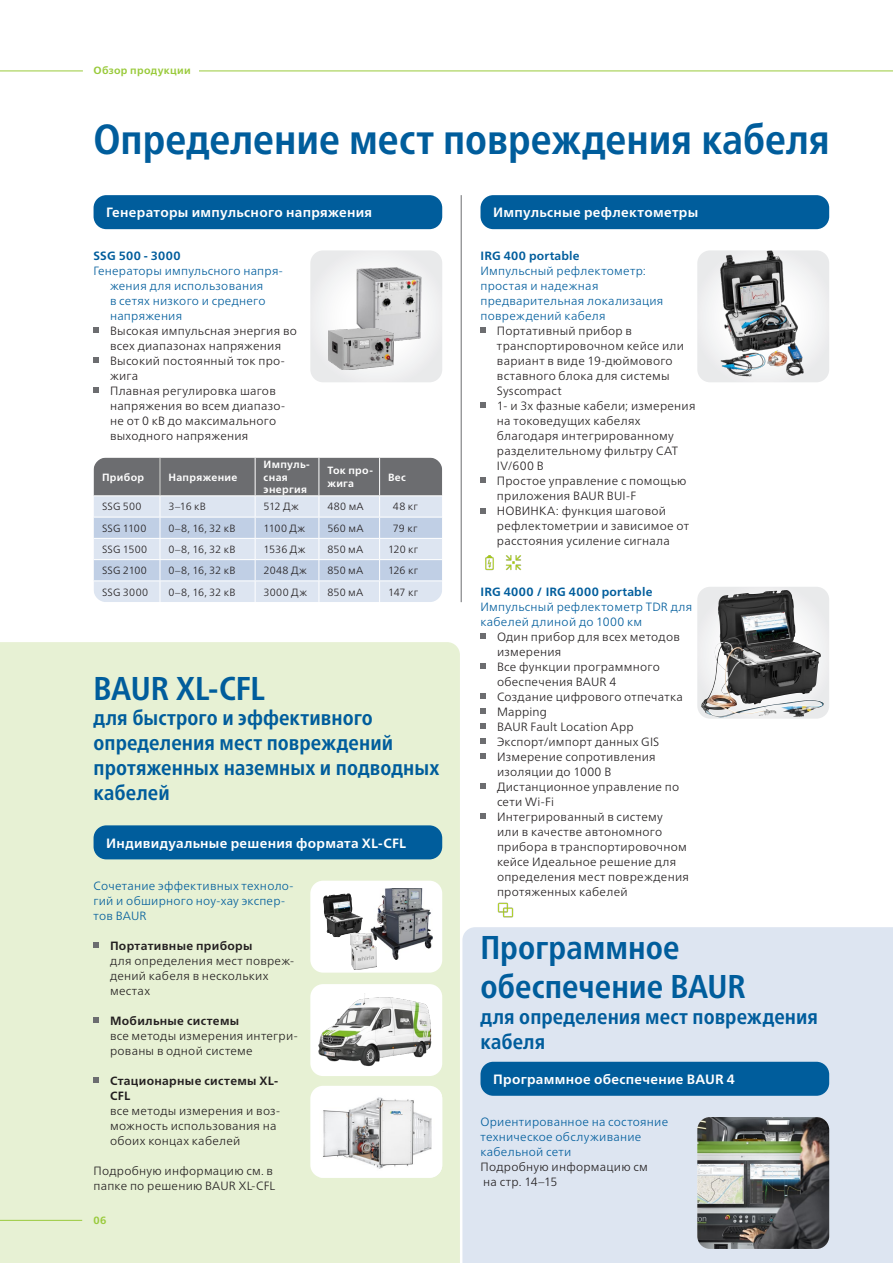
<style>
.page{position:relative;width:893px;height:1263px;background:#fff}
.page>*{position:absolute;margin:0;border:0;box-sizing:border-box;transform-origin:0 0}
.t1{font:700 condensed 42px "Frutiger Neue LTW1 G";color:#005d9c}
.t2{font:700 condensed 33px/39.6px "Frutiger Neue LTW1 G";color:#005d9c}
.t3{font:700 condensed 21px/25.2px "Frutiger Neue LTW1 G";letter-spacing:.005em;color:#005d9c}
.t4{font:700 13.5px "Frutiger Neue LTW1 G";letter-spacing:.02em;color:#fff}
.t5{font:300 12px/15px "Frutiger Neue LTW1 G";letter-spacing:.02em;color:#231f20}
.t6{font:300 12px/15px "Frutiger Neue LTW1 G";letter-spacing:.02em;color:#005d9c}
.t7{font:700 12px "Frutiger Neue LTW1 G";letter-spacing:.02em;color:#005d9c}
.t8{font:700 12px "Frutiger Neue LTW1 G";letter-spacing:.025em;color:#231f20}
.t9{font:300 10.5px "Frutiger Neue LTW1 G";letter-spacing:.02em;color:#231f20}
.t10{font:700 10.5px/12.6px "Frutiger Neue LTW1 G";letter-spacing:.03em;color:#fff}
.t11{font:700 10.5px "Frutiger Neue LTW1 G";letter-spacing:.03em;color:#99ca3b}
.s1{font-weight:700}
</style>
<div class="page">
<div style="left:0;top:642px;width:460px;height:621px;background:#e7f1d4"></div>
<div style="left:462px;top:927px;width:431px;height:336px;background:#dde5f1"></div>
<hr style="left:0;top:1220px;width:82px;height:1px;background:#99ca3b">
<svg style="left:94px;top:327px;width:5px;height:5px"></svg>
<svg style="left:94px;top:357px;width:5px;height:5px"></svg>
<svg style="left:94px;top:387px;width:5px;height:5px"></svg>
<svg style="left:310px;top:250px;width:132px;height:132px"></svg>
<img style="left:336px;top:252px;width:101px;height:100px">
<img style="left:329px;top:328px;width:64px;height:42px">
<div style="left:697px;top:251px;width:132px;height:131px;background:#ececee"></div>
<img style="left:707px;top:250px;width:112px;height:128px">
<svg style="left:697px;top:587px;width:132px;height:132px"></svg>
<img style="left:701px;top:590px;width:85px;height:128px">
<svg style="left:94px;top:458px;width:348px;height:144px;background:#b9c0cc"></svg>
<svg style="left:480px;top:328px;width:6px;height:5px"></svg>
<svg style="left:480px;top:403px;width:6px;height:5px"></svg>
<svg style="left:480px;top:478px;width:6px;height:5px"></svg>
<svg style="left:480px;top:508px;width:6px;height:5px"></svg>
<svg style="left:480px;top:634px;width:6px;height:5px"></svg>
<svg style="left:480px;top:664px;width:6px;height:5px"></svg>
<svg style="left:480px;top:694px;width:6px;height:5px"></svg>
<svg style="left:480px;top:709px;width:6px;height:5px"></svg>
<svg style="left:480px;top:724px;width:6px;height:5px"></svg>
<svg style="left:480px;top:739px;width:6px;height:5px"></svg>
<svg style="left:480px;top:754px;width:6px;height:5px"></svg>
<svg style="left:480px;top:784px;width:6px;height:5px"></svg>
<svg style="left:480px;top:814px;width:6px;height:5px"></svg>
<hr style="left:461px;top:195px;width:1px;height:407px;background:#6c6d70">
<div style="left:94px;top:195px;width:348px;height:34px;background:#005d9c;border-radius:13px"></div>
<div style="left:480px;top:195px;width:349px;height:34px;background:#005d9c;border-radius:13px"></div>
<hr style="left:194px;top:71px;width:699px;height:1px;background:#99ca3b">
<hr style="left:0;top:71px;width:83px;height:1px;background:#99ca3b">
<svg style="left:94px;top:942px;width:5px;height:6px"></svg>
<svg style="left:94px;top:1017px;width:5px;height:6px"></svg>
<svg style="left:94px;top:1077px;width:5px;height:6px"></svg>
<div style="left:94px;top:825px;width:348px;height:34px;background:#005d9c;border-radius:13px"></div>
<div style="left:480px;top:1062px;width:349px;height:34px;background:#005d9c;border-radius:13px"></div>
<img style="left:485px;top:555px;width:37px;height:16px">
<div style="left:94px;top:66px;width:105px;height:11px;background:#fff"></div>
<div style="left:310px;top:881px;width:132px;height:92px;background:#fff;border-radius:13px"></div>
<div style="left:310px;top:984px;width:132px;height:92px;background:#fff;border-radius:13px"></div>
<img style="left:318px;top:993px;width:114px;height:74px">
<div style="left:310px;top:1086px;width:132px;height:92px;background:#fff;border-radius:13px"></div>
<img style="left:319px;top:1090px;width:123px;height:88px">
<img style="left:370px;top:889px;width:63px;height:70px">
<img style="left:350px;top:933px;width:27px;height:36px">
<img style="left:323px;top:893px;width:26px;height:44px">
<img style="left:497px;top:902px;width:17px;height:16px">
<img style="left:697px;top:1117px;width:132px;height:132px">
<p class="t11" style="left:94px;top:63px;width:99px">Обзор продукции</p>
<p class="t1" style="left:94px;top:107px;width:738px">Определение мест повреждения кабеля</p>
<p class="t4" style="left:106px;top:203px;width:267px">Генераторы импульсного напряжения</p>
<p class="t4" style="left:493px;top:203px;width:207px">Импульсные рефлектометры</p>
<p class="t7" style="left:94px;top:247px;width:88px">SSG 500 - 3000</p>
<p class="t6" style="left:110px;top:262px;width:174px;text-indent:-16px">Генераторы импульсного напря&shy;жения для использования<br>в сетях низкого и среднего напряжения</p>
<p class="t5" style="left:110px;top:322px;width:188px">Высокая импульсная энергия во всех диапазонах напряжения</p>
<p class="t5" style="left:110px;top:352px;width:176px">Высокий постоянный ток про&shy;жига</p>
<p class="t5" style="left:110px;top:382px;width:177px">Плавная регулировка шагов напряжения во всем диапазо&shy;не от 0 кВ до максимального выходного напряжения</p>
<p class="t10" style="left:102px;top:470px;width:44px">Прибор</p>
<p class="t10" style="left:168px;top:470px;width:70px">Напряжение</p>
<p class="t10" style="left:264px;top:457px;width:48px">Импуль&shy;сная энергия</p>
<p class="t10" style="left:327px;top:463px;width:47px">Ток про&shy;жига</p>
<p class="t10" style="left:388px;top:470px;width:19px">Вес</p>
<p class="t9" style="left:102px;top:499px;width:41px">SSG 500</p>
<p class="t9" style="left:168px;top:499px;width:39px">3–16 кВ</p>
<p class="t9" style="left:264px;top:499px;width:37px">512 Дж</p>
<p class="t9" style="left:327px;top:499px;width:38px">480 мА</p>
<p class="t9" style="left:393px;top:499px;width:26px">48 кг</p>
<p class="t9" style="left:102px;top:520px;width:46px">SSG 1100</p>
<p class="t9" style="left:168px;top:520px;width:68px">0–8, 16, 32 кВ</p>
<p class="t9" style="left:264px;top:520px;width:43px">1100 Дж</p>
<p class="t9" style="left:327px;top:520px;width:38px">560 мА</p>
<p class="t9" style="left:393px;top:520px;width:26px">79 кг</p>
<p class="t9" style="left:102px;top:542px;width:47px">SSG 1500</p>
<p class="t9" style="left:168px;top:542px;width:68px">0–8, 16, 32 кВ</p>
<p class="t9" style="left:264px;top:542px;width:44px">1536 Дж</p>
<p class="t9" style="left:327px;top:542px;width:37px">850 мА</p>
<p class="t9" style="left:388px;top:542px;width:32px">120 кг</p>
<p class="t9" style="left:102px;top:563px;width:46px">SSG 2100</p>
<p class="t9" style="left:168px;top:563px;width:68px">0–8, 16, 32 кВ</p>
<p class="t9" style="left:264px;top:563px;width:45px">2048 Дж</p>
<p class="t9" style="left:327px;top:563px;width:37px">850 мА</p>
<p class="t9" style="left:388px;top:563px;width:31px">126 кг</p>
<p class="t9" style="left:102px;top:584px;width:48px">SSG 3000</p>
<p class="t9" style="left:168px;top:584px;width:68px">0–8, 16, 32 кВ</p>
<p class="t9" style="left:264px;top:584px;width:45px">3000 Дж</p>
<p class="t9" style="left:327px;top:584px;width:37px">850 мА</p>
<p class="t9" style="left:388px;top:584px;width:32px">147 кг</p>
<p class="t2" style="left:94px;top:665px;width:173px">BAUR XL-CFL</p>
<p class="t3" style="left:94px;top:703px;width:347px">для быстрого и эффективного определения мест повреждений протяженных наземных и подводных кабелей</p>
<p class="t4" style="left:106px;top:833px;width:301px">Индивидуальные решения формата XL-CFL</p>
<p class="t6" style="left:94px;top:877px;width:201px">Сочетание эффективных техноло&shy;гий и обширного ноу-хау экспер&shy;тов BAUR</p>
<p class="t8" style="left:110px;top:937px;width:144px">Портативные приборы</p>
<p class="t5" style="left:110px;top:952px;width:186px">для определения мест повреж&shy;дений кабеля в нескольких местах</p>
<p class="t5" style="left:110px;top:1012px;width:189px"><span class="s1">Мобильные системы<br></span>все методы измерения интегри&shy;рованы в одной системе</p>
<p class="t5" style="left:110px;top:1072px;width:172px"><span class="s1">Стационарные системы XL-<br>CFL<br></span>все методы измерения и воз&shy;можность использования на обоих концах кабелей</p>
<p class="t5" style="left:94px;top:1162px;width:183px">Подробную информацию см. в папке по решению BAUR XL-CFL</p>
<p class="t11" style="left:94px;top:1213px;width:14px">06</p>
<p class="t7" style="left:480px;top:247px;width:101px">IRG 400 portable</p>
<p class="t6" style="left:480px;top:263px;width:184px">Импульсный рефлектометр: простая и надежная предварительная локализация повреждений кабеля</p>
<p class="t5" style="left:497px;top:323px;width:189px">Портативный прибор в транспортировочном кейсе или вариант в виде 19-дюймового вставного блока для системы<br>Syscompact</p>
<p class="t5" style="left:497px;top:398px;width:200px">1- и 3х фазные кабели; измерения на токоведущих кабелях благодаря интегрированному разделительному фильтру CAT<br>IV/600 В</p>
<p class="t5" style="left:497px;top:473px;width:191px">Простое управление с помощью приложения BAUR BUI-F</p>
<p class="t5" style="left:497px;top:503px;width:194px">НОВИНКА: функция шаговой рефлектометрии и зависимое от расстояния усиление сигнала</p>
<p class="t7" style="left:480px;top:583px;width:173px">IRG 4000 / IRG 4000 portable</p>
<p class="t6" style="left:480px;top:598px;width:213px">Импульсный рефлектометр TDR для кабелей длиной до 1000 км</p>
<p class="t5" style="left:497px;top:628px;width:184px">Один прибор для всех методов измерения</p>
<p class="t5" style="left:497px;top:658px;width:164px">Все функции программного обеспечения BAUR 4</p>
<p class="t5" style="left:497px;top:688px;width:188px">Создание цифрового отпечатка</p>
<p class="t5" style="left:497px;top:703px;width:51px">Mapping</p>
<p class="t5" style="left:497px;top:718px;width:138px">BAUR Fault Location App</p>
<p class="t5" style="left:497px;top:733px;width:164px">Экспорт/импорт данных GIS</p>
<p class="t5" style="left:497px;top:748px;width:160px">Измерение сопротивления изоляции до 1000 В</p>
<p class="t5" style="left:497px;top:778px;width:184px">Дистанционное управление по сети Wi-Fi</p>
<p class="t5" style="left:497px;top:808px;width:194px">Интегрированный в систему<br>или в качестве автономного прибора в транспортировочном кейсе Идеальное решение для определения мест повреждения протяженных кабелей</p>
<p class="t2" style="left:480px;top:925px;width:267px">Программное обеспечение BAUR</p>
<p class="t3" style="left:480px;top:1002px;width:339px">для определения мест повреждения кабеля</p>
<p class="t4" style="left:493px;top:1069px;width:243px">Программное обеспечение BAUR 4</p>
<p class="t6" style="left:480px;top:1113px;width:189px">Ориентированное на состояние техническое обслуживание кабельной сети</p>
<p class="t5" style="left:480px;top:1158px;width:169px">Подробную информацию см на стр. 14–15</p>
</div>
